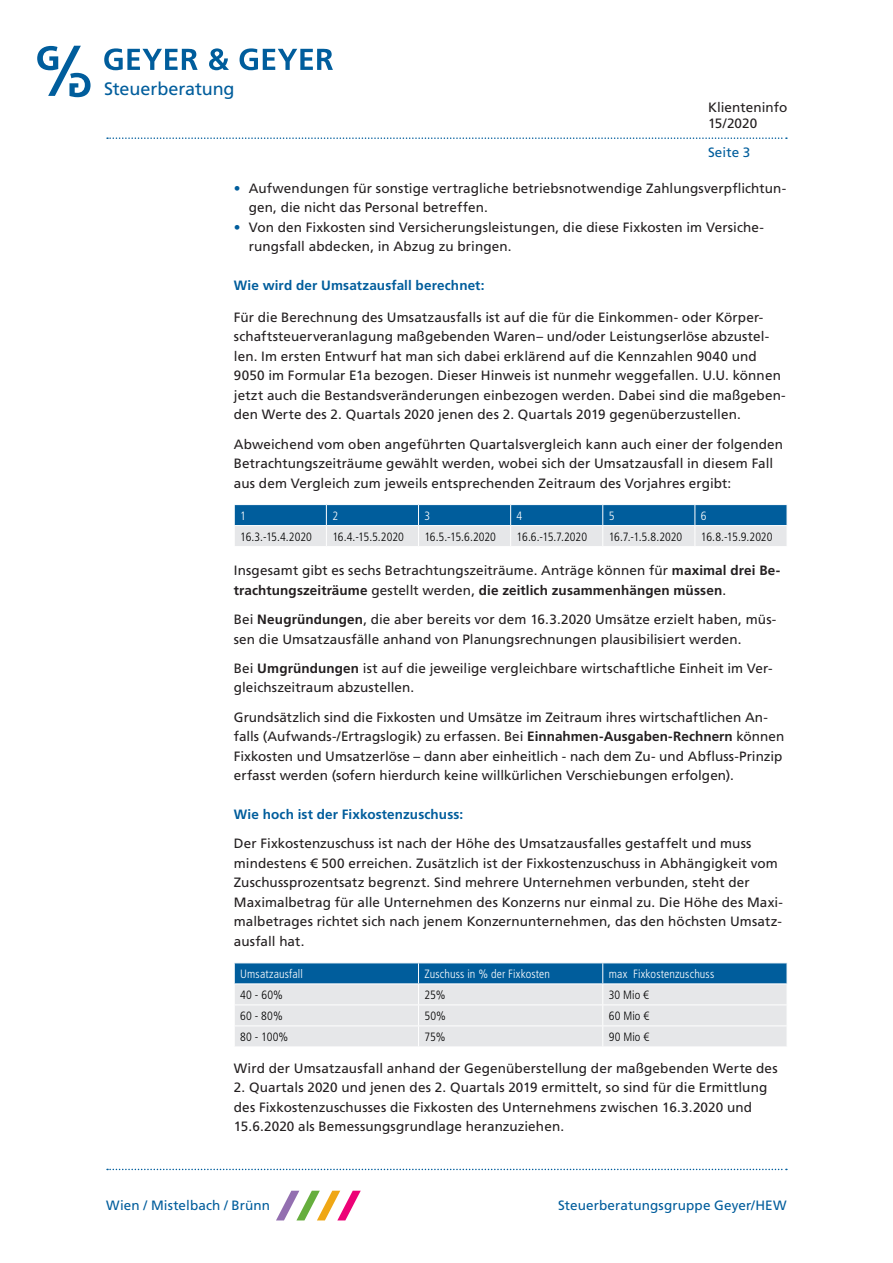
<style>
.page{position:relative;width:893px;height:1263px;background:#fff}
.page>*{position:absolute;margin:0;border:0;box-sizing:border-box;transform-origin:0 0}
.t1{font:18px "Frutiger LT Std";letter-spacing:-.005em;color:#005d9c}
.t2{font:13.5px/19.5px "Frutiger LT Std";letter-spacing:.005em;color:#231f20}
.t3{font:700 13.5px "Frutiger LT Std";letter-spacing:.01em;color:#005d9c}
.t4{font:13.5px "Frutiger LT Std";letter-spacing:.01em;color:#005d9c}
.t5{font:300 condensed 12px "Frutiger LT Std";letter-spacing:.005em;color:#000}
.t6{font:300 condensed 12px "Frutiger LT Std";letter-spacing:.01em;color:#fff}
.s1{color:#005d9c}
.s2{font-weight:700}
</style>
<div class="page">
<svg style="left:107px;top:137px;width:680px;height:2px"></svg>
<svg style="left:107px;top:1169px;width:680px;height:1px"></svg>
<svg style="left:37px;top:46px;width:54px;height:51px"></svg>
<svg style="left:104px;top:48px;width:94px;height:22px"></svg>
<svg style="left:209px;top:48px;width:20px;height:22px"></svg>
<svg style="left:240px;top:48px;width:93px;height:22px"></svg>
<svg style="left:276px;top:1191px;width:85px;height:29px"></svg>
<svg style="left:234px;top:505px;width:553px;height:41px;background:#78a5c4"></svg>
<svg style="left:234px;top:963px;width:553px;height:83px;background:#aec6d6"></svg>
<hr style="left:234px;top:1004px;width:184px;height:1px;background:#fff">
<hr style="left:418px;top:1004px;width:185px;height:1px;background:#fff">
<hr style="left:603px;top:1004px;width:184px;height:1px;background:#fff">
<hr style="left:234px;top:1025px;width:184px;height:1px;background:#fff">
<hr style="left:418px;top:1025px;width:185px;height:1px;background:#fff">
<hr style="left:603px;top:1025px;width:184px;height:1px;background:#fff">
<h1 class="t1" style="left:104px;top:79px;width:132px">Steuerberatung</h1>
<p class="t2" style="left:708px;top:99px;width:81px;line-height:16.2px">Klienteninfo<br>15/2020</p>
<p class="t4" style="left:708px;top:144px;width:44px">Seite 3</p>
<p class="t2" style="left:249px;top:179px;width:539px;text-indent:-15px"><span class="s1">•</span> Aufwendungen für sonstige vertragliche betriebsnotwendige Zahlungsverpflichtun&shy;gen, die nicht das Personal betreffen.</p>
<p class="t2" style="left:249px;top:218px;width:517px;text-indent:-15px"><span class="s1">•</span> Von den Fixkosten sind Versicherungsleistungen, die diese Fixkosten im Versiche&shy;rungsfall abdecken, in Abzug zu bringen.</p>
<p class="t3" style="left:234px;top:278px;width:252px">Wie wird der Umsatzausfall berechnet:</p>
<p class="t2" style="left:234px;top:307px;width:553px">Für die Berechnung des Umsatzausfalls ist auf die für die Einkommen- oder Körper&shy;schaftsteuerveranlagung maßgebenden Waren– und/oder Leistungserlöse abzustel&shy;len. Im ersten Entwurf hat man sich dabei erklärend auf die Kennzahlen 9040 und 9050 im Formular E1a bezogen. Dieser Hinweis ist nunmehr weggefallen. U.U. können jetzt auch die Bestandsveränderungen einbezogen werden. Dabei sind die maßgeben&shy;den Werte des 2. Quartals 2020 jenen des 2. Quartals 2019 gegenüberzustellen.</p>
<p class="t2" style="left:234px;top:434px;width:551px">Abweichend vom oben angeführten Quartalsvergleich kann auch einer der folgenden<br>Betrachtungszeiträume gewählt werden, wobei sich der Umsatzausfall in diesem Fall aus dem Vergleich zum jeweils entsprechenden Zeitraum des Vorjahres ergibt:</p>
<p class="t6" style="left:240px;top:509px;width:7px">1</p>
<p class="t6" style="left:332px;top:509px;width:7px">2</p>
<p class="t6" style="left:424px;top:509px;width:7px">3</p>
<p class="t6" style="left:517px;top:509px;width:7px">4</p>
<p class="t6" style="left:609px;top:509px;width:7px">5</p>
<p class="t6" style="left:701px;top:509px;width:7px">6</p>
<p class="t5" style="left:240px;top:530px;width:73px">16.3.-15.4.2020</p>
<p class="t5" style="left:332px;top:530px;width:73px">16.4.-15.5.2020</p>
<p class="t5" style="left:424px;top:530px;width:73px">16.5.-15.6.2020</p>
<p class="t5" style="left:517px;top:530px;width:72px">16.6.-15.7.2020</p>
<p class="t5" style="left:609px;top:530px;width:75px">16.7.-1.5.8.2020</p>
<p class="t5" style="left:701px;top:530px;width:73px">16.8.-15.9.2020</p>
<p class="t2" style="left:234px;top:561px;width:548px">Insgesamt gibt es sechs Betrachtungszeiträume. Anträge können für <span class="s2">maximal drei Be&shy;trachtungszeiträume</span> gestellt werden, <span class="s2">die zeitlich zusammenhängen müssen</span>.</p>
<p class="t2" style="left:234px;top:610px;width:544px">Bei <span class="s2">Neugründungen</span>, die aber bereits vor dem 16.3.2020 Umsätze erzielt haben, müs&shy;sen die Umsatzausfälle anhand von Planungsrechnungen plausibilisiert werden.</p>
<p class="t2" style="left:234px;top:658px;width:540px">Bei <span class="s2">Umgründungen</span> ist auf die jeweilige vergleichbare wirtschaftliche Einheit im Ver&shy;gleichszeitraum abzustellen.</p>
<p class="t2" style="left:234px;top:707px;width:552px">Grundsätzlich sind die Fixkosten und Umsätze im Zeitraum ihres wirtschaftlichen An&shy;falls (Aufwands-/Ertragslogik) zu erfassen. Bei <span class="s2">Einnahmen-Ausgaben-Rechnern</span> können Fixkosten und Umsatzerlöse – dann aber einheitlich - nach dem Zu- und Abfluss-Prinzip erfasst werden (sofern hierdurch keine willkürlichen Verschiebungen erfolgen).</p>
<p class="t3" style="left:234px;top:806px;width:231px">Wie hoch ist der Fixkostenzuschuss:</p>
<p class="t2" style="left:234px;top:834px;width:551px">Der Fixkostenzuschuss ist nach der Höhe des Umsatzausfalles gestaffelt und muss mindestens € 500 erreichen. Zusätzlich ist der Fixkostenzuschuss in Abhängigkeit vom Zuschussprozentsatz begrenzt. Sind mehrere Unternehmen verbunden, steht der Maximalbetrag für alle Unternehmen des Konzerns nur einmal zu. Die Höhe des Maxi&shy;malbetrages richtet sich nach jenem Konzernunternehmen, das den höchsten Umsatz&shy;ausfall hat.</p>
<p class="t6" style="left:240px;top:967px;width:64px">Umsatzausfall</p>
<p class="t6" style="left:424px;top:967px;width:127px">Zuschuss in % der Fixkosten</p>
<p class="t6" style="left:609px;top:967px;width:107px">max Fixkostenzuschuss</p>
<p class="t5" style="left:240px;top:988px;width:44px">40 - 60%</p>
<p class="t5" style="left:424px;top:988px;width:23px">25%</p>
<p class="t5" style="left:609px;top:988px;width:42px">30 Mio €</p>
<p class="t5" style="left:240px;top:1009px;width:44px">60 - 80%</p>
<p class="t5" style="left:424px;top:1009px;width:23px">50%</p>
<p class="t5" style="left:609px;top:1009px;width:42px">60 Mio €</p>
<p class="t5" style="left:240px;top:1030px;width:50px">80 - 100%</p>
<p class="t5" style="left:424px;top:1030px;width:22px">75%</p>
<p class="t5" style="left:609px;top:1030px;width:42px">90 Mio €</p>
<p class="t2" style="left:234px;top:1058px;width:545px">Wird der Umsatzausfall anhand der Gegenüberstellung der maßgebenden Werte des</p>
<p class="t2" style="left:234px;top:1078px;width:535px">2. Quartals 2020 und jenen des 2. Quartals 2019 ermittelt, so sind für die Ermittlung des Fixkostenzuschusses die Fixkosten des Unternehmens zwischen 16.3.2020 und<br>15.6.2020 als Bemessungsgrundlage heranzuziehen.</p>
<p class="t4" style="left:106px;top:1197px;width:165px">Wien / Mistelbach / Brünn</p>
<p class="t4" style="left:558px;top:1197px;width:230px">Steuerberatungsgruppe Geyer/HEW</p>
</div>
